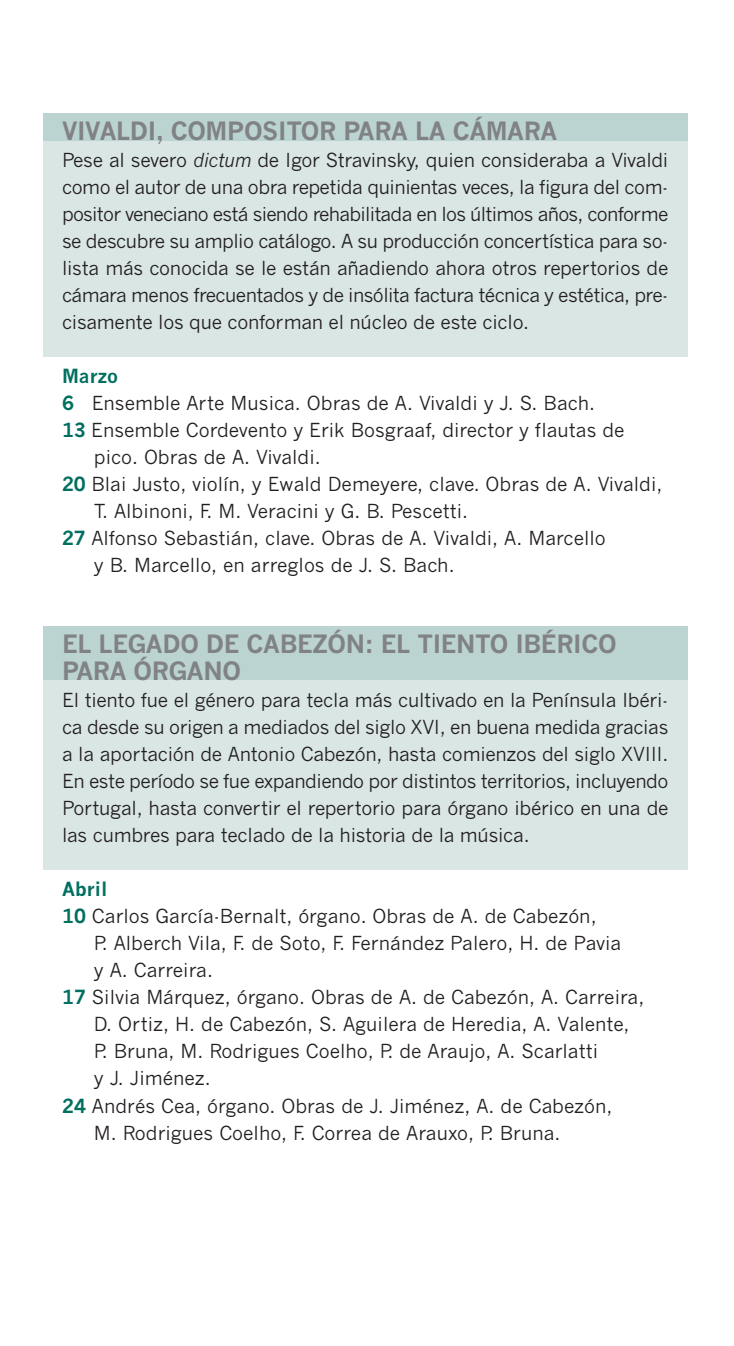
<style>
.page{position:relative;width:734px;height:1346px;background:#fff}
.page>*{position:absolute;margin:0;border:0;box-sizing:border-box;transform-origin:0 0}
.t1{font:24.75px/27px "News Gothic MT Bold+ZTNIRL";letter-spacing:-.015em;color:#808285}
.t2{font:19.12px/27px "News Gothic MT+IBBTLK";color:#231f20;text-align:justify}
.t3{font:19.12px "News Gothic MT Bold+ZTNIRL";color:#006f60}
.s1{font-family:"News Gothic MT Italic+GSVUZD"}
.s2{font-family:"News Gothic MT Bold+ZTNIRL";color:#006f60}
</style>
<div class="page">
<div style="left:43px;top:626px;width:644px;height:54px;background:#bcd4d1"></div>
<div style="left:43px;top:140px;width:644px;height:216px;background:#d9e6e4"></div>
<div style="left:43px;top:680px;width:644px;height:189px;background:#d9e6e4"></div>
<div style="left:43px;top:113px;width:644px;height:27px;background:#bcd4d1"></div>
<p class="t1" style="left:62px;top:120px;width:496px">VIVALDI, COMPOSITOR PARA LA CÁMARA</p>
<p class="t2" style="left:62px;top:148px;width:608px">Pese al severo <span class="s1">dictum</span> de Igor Stravinsky, quien consideraba a Vivaldi como el autor de una obra repetida quinientas veces, la figura del com&shy;positor veneciano está siendo rehabilitada en los últimos años, conforme se descubre su amplio catálogo. A su producción concertística para so&shy;lista más conocida se le están añadiendo ahora otros repertorios de cámara menos frecuentados y de insólita factura técnica y estética, pre&shy;cisamente los que conforman el núcleo de este ciclo.</p>
<p class="t3" style="left:62px;top:368px;width:58px">Marzo</p>
<p class="t2" style="left:62px;top:391px;width:534px"><span class="s2">6</span> Ensemble Arte Musica. Obras de A. Vivaldi y J. S. Bach.</p>
<p class="t2" style="left:62px;top:418px;width:564px"><span class="s2">13</span> Ensemble Cordevento y Erik Bosgraaf, director y flautas de</p>
<p class="t2" style="left:94px;top:445px;width:228px">pico. Obras de A. Vivaldi.</p>
<p class="t2" style="left:62px;top:472px;width:601px"><span class="s2">20</span> Blai Justo, violín, y Ewald Demeyere, clave. Obras de A. Vivaldi,</p>
<p class="t2" style="left:94px;top:499px;width:376px">T. Albinoni, F. M. Veracini y G. B. Pescetti.</p>
<p class="t2" style="left:62px;top:526px;width:545px"><span class="s2">27</span> Alfonso Sebastián, clave. Obras de A. Vivaldi, A. Marcello</p>
<p class="t2" style="left:94px;top:553px;width:362px">y B. Marcello, en arreglos de J. S. Bach.</p>
<p class="t1" style="left:62px;top:633px;width:556px">EL LEGADO DE CABEZÓN: EL TIENTO IBÉRICO<br>PARA ÓRGANO</p>
<p class="t2" style="left:62px;top:688px;width:608px">El tiento fue el género para tecla más cultivado en la Península Ibéri&shy;ca desde su origen a mediados del siglo XVI, en buena medida gracias a la aportación de Antonio Cabezón, hasta comienzos del siglo XVIII.<br>En este período se fue expandiendo por distintos territorios, incluyendo Portugal, hasta convertir el repertorio para órgano ibérico en una de las cumbres para teclado de la historia de la música.</p>
<p class="t3" style="left:62px;top:881px;width:47px">Abril</p>
<p class="t2" style="left:62px;top:904px;width:536px"><span class="s2">10</span> Carlos García-Bernalt, órgano. Obras de A. de Cabezón,</p>
<p class="t2" style="left:94px;top:931px;width:528px">P. Alberch Vila, F. de Soto, F. Fernández Palero, H. de Pavia</p>
<p class="t2" style="left:94px;top:958px;width:120px">y A. Carreira.</p>
<p class="t2" style="left:62px;top:985px;width:583px"><span class="s2">17</span> Silvia Márquez, órgano. Obras de A. de Cabezón, A. Carreira,</p>
<p class="t2" style="left:94px;top:1012px;width:537px">D. Ortiz, H. de Cabezón, S. Aguilera de Heredia, A. Valente,</p>
<p class="t2" style="left:94px;top:1039px;width:505px">P. Bruna, M. Rodrigues Coelho, P. de Araujo, A. Scarlatti</p>
<p class="t2" style="left:94px;top:1066px;width:118px">y J. Jiménez.</p>
<p class="t2" style="left:62px;top:1093px;width:552px"><span class="s2">24</span> Andrés Cea, órgano. Obras de J. Jiménez, A. de Cabezón,</p>
<p class="t2" style="left:94px;top:1120px;width:468px">M. Rodrigues Coelho, F. Correa de Arauxo, P. Bruna.</p>
</div>
